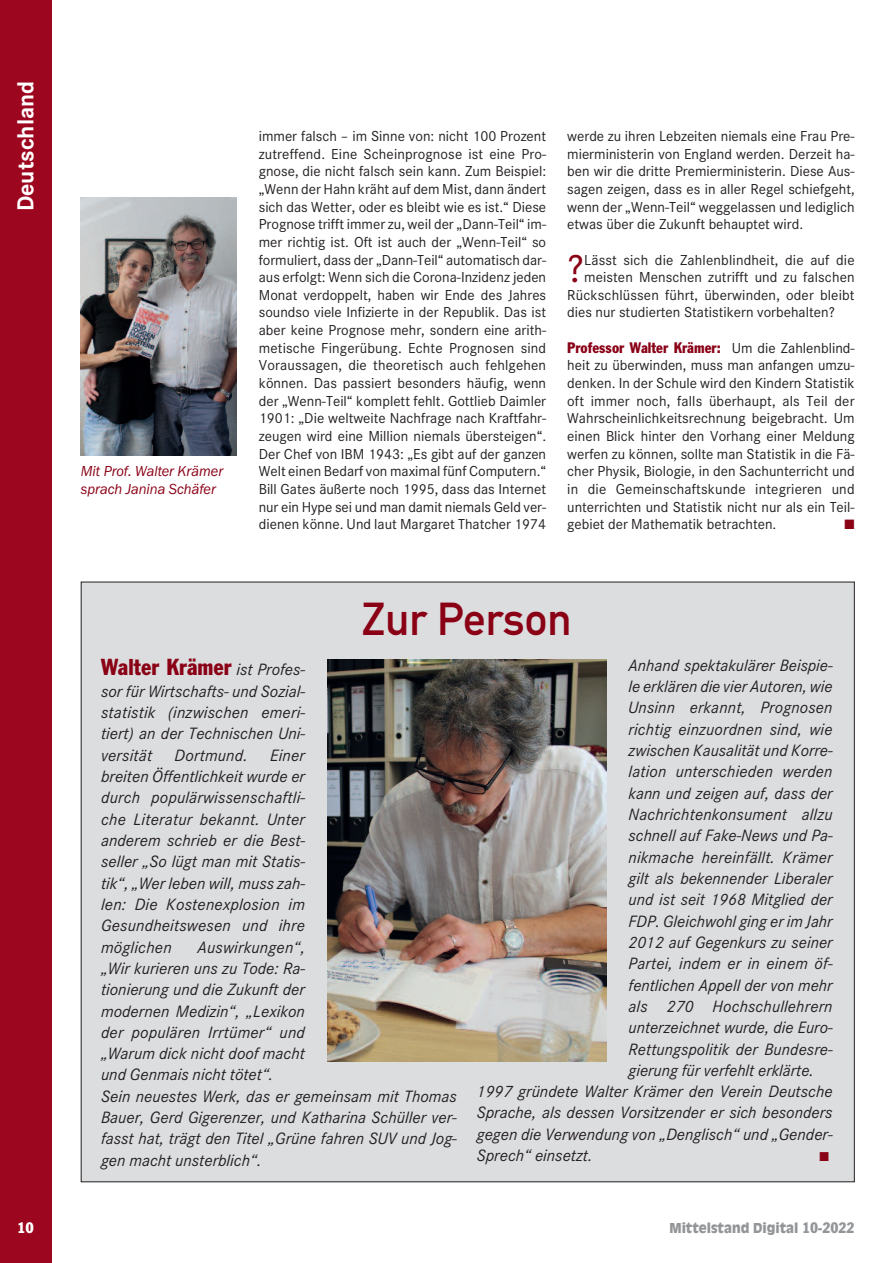
<style>
.page{position:relative;width:893px;height:1263px;background:#fff}
.page>*{position:absolute;margin:0;border:0;box-sizing:border-box;transform-origin:0 0}
.t1{font:700 45.45px "DIN Alternate";color:#8a0116}
.t2{font:41.25px "Corporate S";color:#8a0116}
.t3{font:700 24px "Corporate S";color:#fff}
.t4{font:condensed 22.8px "Franklin Gothic BT";color:#8a0116;scale:.96 1}
.t5{font:italic 17.1px/21.3px "Corporate S";color:#231f20;text-align:justify}
.t6{font:15px/17.7px "Corporate S";color:#231f20;text-align:justify}
.t7{font:italic 15px/17.7px "Franklin Gothic";color:#8a0116;scale:.96 1}
.t8{font:condensed 15px "Franklin Gothic BT";color:#8a0116;scale:.96 1}
.t9{font:condensed 15px "Franklin Gothic BT";color:#fff}
.t10{font:900 13.5px "Antique Olive Std";color:#939598;scale:.96 1}
.t11{font:13.5px "Zapf Dingbats ITC";color:#8a0116}
.t12{font:12.75px "Zapf Dingbats ITC";color:#8a0116}
.s1{font-family:"Corporate S";font-stretch:normal;color:#231f20}
.s2{font-family:"Corporate S";font-style:italic;font-stretch:normal;font-size:17.1px;color:#231f20}
.s3{font-family:"Franklin Gothic BT";font-weight:400;font-stretch:condensed;font-size:15px}
</style>
<div class="page">
<div style="left:82px;top:582px;width:772px;height:599px;background:#dcdddf"></div>
<div style="left:0;top:0;width:51px;height:1263px;background:#9d061f"></div>
<img style="left:328px;top:659px;width:278px;height:403px">
<img style="left:81px;top:198px;width:155px;height:258px">
<h3 class="t3" style="left:11px;top:211px;width:132px;rotate:-90deg">Deutschland</h3>
<p class="t7" style="left:81px;top:462px;width:150px">Mit Prof. Walter Krämer sprach Janina Schäfer</p>
<p class="t6" style="left:259px;top:127px;width:289px">immer falsch – im Sinne von: nicht 100 Prozent zutreffend. Eine Scheinprognose ist eine Pro&shy;gnose, die nicht falsch sein kann. Zum Beispiel: „Wenn der Hahn kräht auf dem Mist, dann ändert sich das Wetter, oder es bleibt wie es ist.“ Diese Prognose trifft immer zu, weil der „Dann-Teil“ im&shy;mer richtig ist. Oft ist auch der „Wenn-Teil“ so formuliert, dass der „Dann-Teil“ automatisch dar&shy;aus erfolgt: Wenn sich die Corona-Inzidenz jeden Monat verdoppelt, haben wir Ende des Jahres soundso viele Infizierte in der Republik. Das ist aber keine Prognose mehr, sondern eine arith&shy;metische Fingerübung. Echte Prognosen sind Voraussagen, die theoretisch auch fehlgehen können. Das passiert besonders häufig, wenn der „Wenn-Teil“ komplett fehlt. Gottlieb Daimler 1901: „Die weltweite Nachfrage nach Kraftfahr&shy;zeugen wird eine Million niemals übersteigen“.<br>Der Chef von IBM 1943: „Es gibt auf der ganzen Welt einen Bedarf von maximal fünf Computern.“ Bill Gates äußerte noch 1995, dass das Internet nur ein Hype sei und man damit niemals Geld ver&shy;dienen könne. Und laut Margaret Thatcher 1974</p>
<p class="t6" style="left:567px;top:127px;width:289px">werde zu ihren Lebzeiten niemals eine Frau Pre&shy;mierministerin von England werden. Derzeit ha&shy;ben wir die dritte Premierministerin. Diese Aus&shy;sagen zeigen, dass es in aller Regel schiefgeht, wenn der „Wenn-Teil“ weggelassen und lediglich etwas über die Zukunft behauptet wird.</p>
<h2 class="t2" style="left:567px;top:244px;width:19px">?</h2>
<p class="t6" style="left:584px;top:250px;width:272px">Lässt sich die Zahlenblindheit, die auf die</p>
<p class="t6" style="left:584px;top:268px;width:272px">meisten Menschen zutrifft und zu falschen</p>
<p class="t6" style="left:567px;top:286px;width:289px">Rückschlüssen führt, überwinden, oder bleibt</p>
<p class="t6" style="left:567px;top:303px;width:269px">dies nur studierten Statistikern vorbehalten?</p>
<p class="t8" style="left:567px;top:342px;width:301px">Professor Walter Krämer: <span class="s1">Um die Zahlenblind-</span></p>
<p class="t6" style="left:567px;top:356px;width:289px">heit zu überwinden, muss man anfangen umzu&shy;denken. In der Schule wird den Kindern Statistik oft immer noch, falls überhaupt, als Teil der Wahrscheinlichkeitsrechnung beigebracht. Um einen Blick hinter den Vorhang einer Meldung werfen zu können, sollte man Statistik in die Fä&shy;cher Physik, Biologie, in den Sachunterricht und in die Gemeinschaftskunde integrieren und unterrichten und Statistik nicht nur als ein Teil&shy;gebiet der Mathematik betrachten.</p>
<p class="t11" style="left:845px;top:517px;width:12px">■</p>
<h1 class="t1" style="left:362px;top:592px;width:211px">Zur Person</h1>
<h3 class="t4" style="left:101px;top:659px;width:214px">Walter Krämer <span class="s2">ist Profes-</span></h3>
<p class="t5" style="left:101px;top:680px;width:206px">sor für Wirtschafts- und Sozial&shy;statistik (inzwischen emeri&shy;tiert) an der Technischen Uni&shy;versität</p>
<p class="t5" style="left:101px;top:744px;width:206px;text-indent:169px">Einer breiten Öffentlichkeit wurde er durch populärwissenschaftli&shy;che Literatur bekannt. Unter anderem schrieb er die Best&shy;seller „So lügt man mit Statis&shy;tik“, „Wer leben will, muss zah&shy;len: Die Kostenexplosion im Gesundheitswesen und ihre möglichen</p>
<p class="t5" style="left:175px;top:744px;width:75px">Dortmund.</p>
<p class="t5" style="left:101px;top:936px;width:357px;text-align:left;text-indent:96px">Auswirkungen“,<br>„Wir kurieren uns zu Tode: Ra-<br>tionierung und die Zukunft der<br>modernen Medizin“, „Lexikon<br>der populären Irrtümer“ und<br>„Warum dick nicht doof macht<br>und Genmais nicht tötet“.<br>Sein neuestes Werk, das er gemeinsam mit Thomas Bauer, Gerd Gigerenzer, und Katharina Schüller ver&shy;fasst hat, trägt den Titel „Grüne fahren SUV und Jog&shy;gen macht unsterblich“.</p>
<p class="t5" style="left:629px;top:654px;width:206px">Anhand spektakulärer Beispie-</p>
<p class="t5" style="left:629px;top:675px;width:205px">le erklären die vier Autoren, wie</p>
<p class="t5" style="left:629px;top:697px;width:205px">Unsinn erkannt, Prognosen</p>
<p class="t5" style="left:629px;top:718px;width:205px">richtig einzuordnen sind, wie</p>
<p class="t5" style="left:629px;top:739px;width:206px">zwischen Kausalität und Korre-</p>
<p class="t5" style="left:629px;top:761px;width:205px">lation unterschieden werden</p>
<p class="t5" style="left:629px;top:782px;width:205px">kann und zeigen auf, dass der</p>
<p class="t5" style="left:629px;top:803px;width:205px">Nachrichtenkonsument allzu</p>
<p class="t5" style="left:629px;top:825px;width:206px">schnell auf Fake-News und Pa-</p>
<p class="t5" style="left:629px;top:846px;width:205px">nikmache hereinfällt. Krämer</p>
<p class="t5" style="left:629px;top:867px;width:205px">gilt als bekennender Liberaler</p>
<p class="t5" style="left:629px;top:889px;width:205px">und ist seit 1968 Mitglied der</p>
<p class="t5" style="left:629px;top:910px;width:205px">FDP. Gleichwohl ging er im Jahr</p>
<p class="t5" style="left:629px;top:931px;width:205px">2012 auf Gegenkurs zu seiner</p>
<p class="t5" style="left:629px;top:953px;width:206px">Partei, indem er in einem öf-</p>
<p class="t5" style="left:629px;top:974px;width:205px">fentlichen Appell der von mehr</p>
<p class="t5" style="left:629px;top:995px;width:205px">als 270 Hochschullehrern</p>
<p class="t5" style="left:629px;top:1017px;width:206px">unterzeichnet wurde, die Euro-</p>
<p class="t5" style="left:629px;top:1038px;width:206px">Rettungspolitik der Bundesre-</p>
<p class="t5" style="left:629px;top:1059px;width:187px">gierung für verfehlt erklärte.</p>
<p class="t5" style="left:477px;top:1080px;width:357px">1997 gründete Walter Krämer den Verein Deutsche</p>
<p class="t5" style="left:477px;top:1102px;width:357px">Sprache, als dessen Vorsitzender er sich besonders</p>
<p class="t5" style="left:477px;top:1123px;width:357px">gegen die Verwendung von „Denglisch“ und „Gender-</p>
<p class="t5" style="left:477px;top:1144px;width:117px">Sprech“ einsetzt.</p>
<p class="t12" style="left:819px;top:1149px;width:11px">■</p>
<p class="t9" style="left:17px;top:1222px;width:18px">10</p>
<p class="t10" style="left:669px;top:1223px;width:194px">Mittelstand Digital <span class="s3">10-2022</span></p>
</div>
